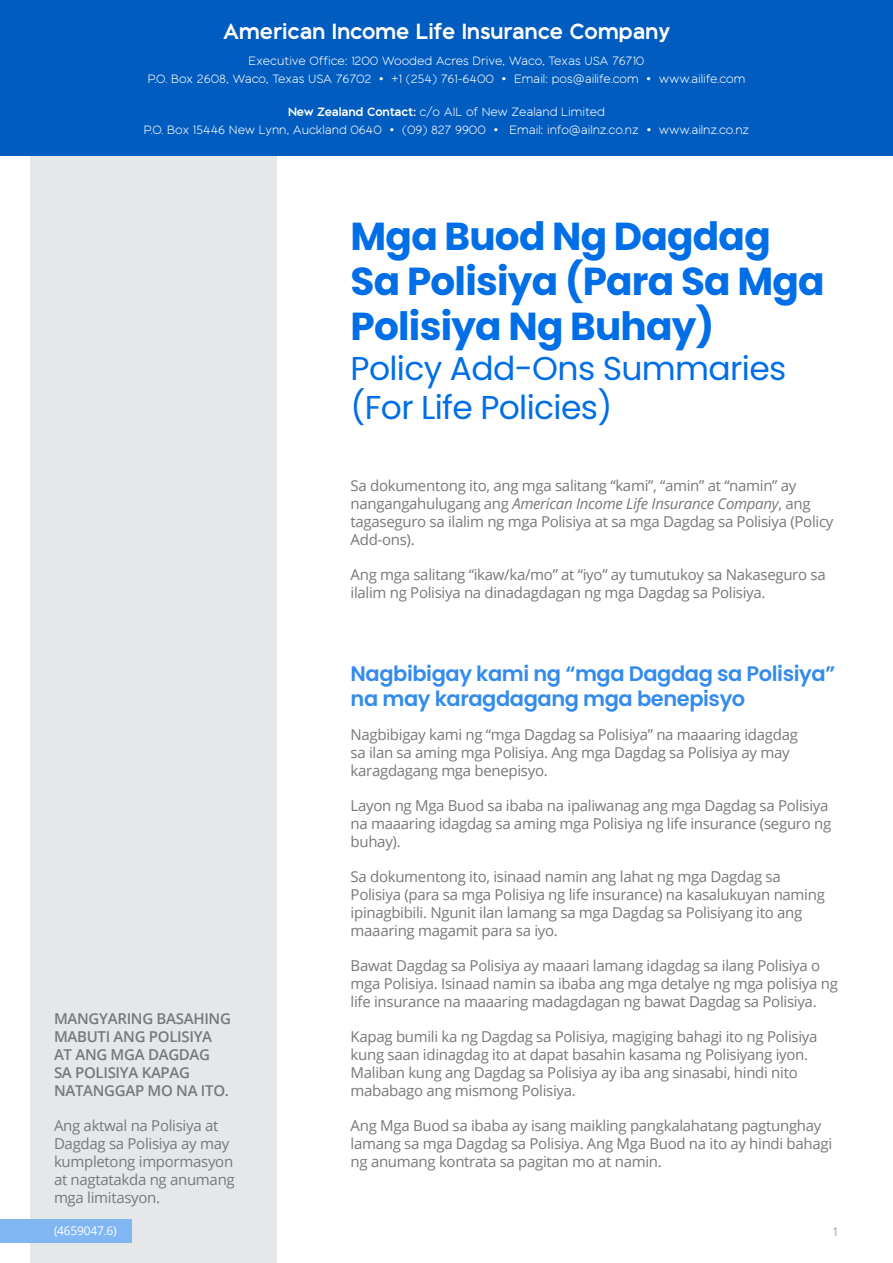
<style>
.page{position:relative;width:893px;height:1263px;background:#fff}
.page>*{position:absolute;margin:0;border:0;box-sizing:border-box;transform-origin:0 0}
.t1{font:700 39px/45px "Poppins";letter-spacing:-.02em;color:#006ee6}
.t2{font:33px/39px "Poppins";letter-spacing:-.02em;color:#006ee6}
.t3{font:600 22.5px "Black Sans";letter-spacing:-.01em;color:#fff}
.t4{font:600 21px/25.2px "Poppins";letter-spacing:-.02em;color:#338beb}
.t5{font:15px/18px "Open Sans";letter-spacing:-.02em;color:#77787b}
.t6{font:600 15px/18px "Open Sans";letter-spacing:-.02em;color:#77787b}
.t7{font:300 12.3px/17.9px "Black Sans";letter-spacing:-.01em;color:#fff;text-align:center}
.t8{font:12px "Open Sans";letter-spacing:-.02em;color:#fff}
.t9{font:12px "Open Sans";color:#9d9fa2}
.s1{font-weight:600}
.s2{font-style:italic}
</style>
<div class="page">
<div style="left:30px;top:155px;width:246px;height:1108px;background:#e6e7e8"></div>
<div style="left:0;top:0;width:893px;height:155px;background:#005cbf"></div>
<div style="left:0;top:1219px;width:132px;height:24px;background:#80b6f2"></div>
<h3 class="t3" style="left:223px;top:18px;width:449px">American Income Life Insurance Company</h3>
<p class="t7" style="left:148px;top:52px;width:599px">Executive Office: 1200 Wooded Acres Drive, Waco, Texas USA 76710<br>P.O. Box 2608, Waco, Texas USA 76702 • +1 (254) 761-6400 • Email: pos@ailife.com • www.ailife.com</p>
<p class="t7" style="left:144px;top:103px;width:607px"><span class="s1">New Zealand Contact:</span> c/o AIL of New Zealand Limited<br>P.O. Box 15446 New Lynn, Auckland 0640 • (09) 827 9900 • Email: info@ailnz.co.nz • www.ailnz.co.nz</p>
<h1 class="t1" style="left:351px;top:214px;width:476px">Mga Buod Ng Dagdag<br>Sa Polisiya (Para Sa Mga<br>Polisiya Ng Buhay)</h1>
<h2 class="t2" style="left:351px;top:349px;width:437px">Policy Add-Ons Summaries (For Life Policies)</h2>
<p class="t6" style="left:54px;top:1009px;width:178px">MANGYARING BASAHING<br>MABUTI ANG POLISIYA<br>AT ANG MGA DAGDAG<br>SA POLISIYA KAPAG<br>NATANGGAP MO NA ITO.</p>
<p class="t5" style="left:54px;top:1116px;width:182px">Ang aktwal na Polisiya at<br>Dagdag sa Polisiya ay may kumpletong impormasyon at nagtatakda ng anumang mga limitasyon.</p>
<p class="t8" style="left:54px;top:1223px;width:64px">(4659047.6)</p>
<p class="t5" style="left:351px;top:476px;width:484px">Sa dokumentong ito, ang mga salitang “kami”, “amin” at “namin” ay nangangahulugang ang <span class="s2">American Income Life Insurance Company</span>, ang tagaseguro sa ilalim ng mga Polisiya at sa mga Dagdag sa Polisiya (Policy Add-ons).</p>
<p class="t5" style="left:351px;top:565px;width:477px">Ang mga salitang “ikaw/ka/mo” at “iyo” ay tumutukoy sa Nakaseguro sa ilalim ng Polisiya na dinadagdagan ng mga Dagdag sa Polisiya.</p>
<h3 class="t4" style="left:351px;top:661px;width:486px">Nagbibigay kami ng “mga Dagdag sa Polisiya” na may karagdagang mga benepisyo</h3>
<p class="t5" style="left:351px;top:725px;width:449px">Nagbibigay kami ng “mga Dagdag sa Polisiya” na maaaring idagdag sa ilan sa aming mga Polisiya. Ang mga Dagdag sa Polisiya ay may karagdagang mga benepisyo.</p>
<p class="t5" style="left:351px;top:796px;width:482px">Layon ng Mga Buod sa ibaba na ipaliwanag ang mga Dagdag sa Polisiya na maaaring idagdag sa aming mga Polisiya ng life insurance (seguro ng buhay).</p>
<p class="t5" style="left:351px;top:867px;width:476px">Sa dokumentong ito, isinaad namin ang lahat ng mga Dagdag sa Polisiya (para sa mga Polisiya ng life insurance) na kasalukuyan naming ipinagbibili. Ngunit ilan lamang sa mga Dagdag sa Polisiyang ito ang maaaring magamit para sa iyo.</p>
<p class="t5" style="left:351px;top:956px;width:489px">Bawat Dagdag sa Polisiya ay maaari lamang idagdag sa ilang Polisiya o mga Polisiya. Isinaad namin sa ibaba ang mga detalye ng mga polisiya ng life insurance na maaaring madagdagan ng bawat Dagdag sa Polisiya.</p>
<p class="t5" style="left:351px;top:1027px;width:468px">Kapag bumili ka ng Dagdag sa Polisiya, magiging bahagi ito ng Polisiya kung saan idinagdag ito at dapat basahin kasama ng Polisiyang iyon.<br>Maliban kung ang Dagdag sa Polisiya ay iba ang sinasabi, hindi nito mababago ang mismong Polisiya.</p>
<p class="t5" style="left:351px;top:1116px;width:483px">Ang Mga Buod sa ibaba ay isang maikling pangkalahatang pagtunghay lamang sa mga Dagdag sa Polisiya. Ang Mga Buod na ito ay hindi bahagi ng anumang kontrata sa pagitan mo at namin.</p>
<p class="t9" style="left:832px;top:1223px;width:8px">1</p>
</div>
